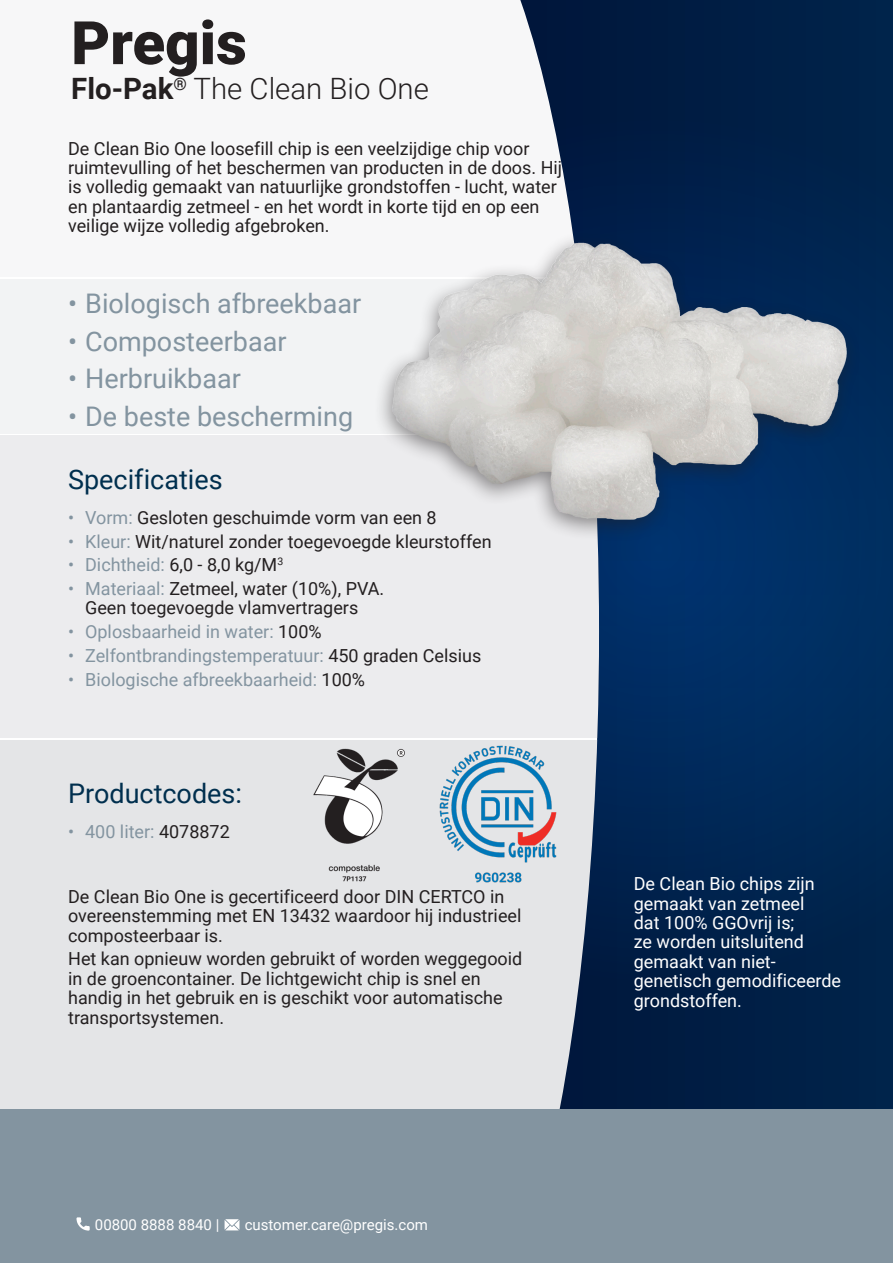
<style>
.page{position:relative;width:893px;height:1263px;background:#fff}
.page>*{position:absolute;margin:0;border:0;box-sizing:border-box;transform-origin:0 0}
.t1{font:900 60px "Roboto";color:#231f20}
.t2{font:300 29.4px "Roboto";color:#231f20}
.t3{font:27px "Roboto";color:#8394a0}
.t4{font:27px "Roboto";color:#002f4e}
.list_bullet{font:18px/19.5px "Roboto";color:#231f20}
.t5{font:18px "Roboto";color:#8394a0}
.list_bullet-2{font:18px/19.4px "Roboto";color:#fff}
.t6{font:15px "Roboto";color:#fff}
.s1{font-weight:700}
.s2{color:#8394a0}
.s3{color:#231f20}
</style>
<div class="page">
<div style="left:0;top:279px;width:893px;height:154px;background:#f2f3f4"></div>
<div style="left:0;top:0;width:893px;height:277px;background:#f7f7f8"></div>
<div style="left:0;top:436px;width:893px;height:302px;background:#ececee"></div>
<div style="left:0;top:740px;width:893px;height:370px;background:#e4e5e7"></div>
<svg style="left:520px;top:0;width:373px;height:1110px;background:#153053"></svg>
<svg style="left:520px;top:109px;width:373px;height:878px;background:#23446b"></svg>
<div style="left:373px;top:232px;width:488px;height:311px;background:#231f20;opacity:.5"></div>
<img style="left:392px;top:242px;width:454px;height:277px">
<div style="left:0;top:1110px;width:893px;height:153px;background:#8394a0"></div>
<svg style="left:76px;top:1217px;width:14px;height:13px"></svg>
<svg style="left:225px;top:1219px;width:14px;height:11px"></svg>
<img style="left:439px;top:742px;width:118px;height:144px">
<img style="left:313px;top:748px;width:92px;height:134px">
<p class="t1" style="left:71px;top:1px;width:177px">Pregis</p>
<p class="t2" style="left:71px;top:68px;width:359px"><span class="s1">Flo-Pak</span><sup>®</sup> The Clean Bio One</p>
<p class="list_bullet" style="left:68px;top:138px;width:495px">De Clean Bio One loosefill chip is een veelzijdige chip voor ruimtevulling of het beschermen van producten in de doos. Hij is volledig gemaakt van natuurlijke grondstoffen - lucht, water en plantaardig zetmeel - en het wordt in korte tijd en op een veilige wijze volledig afgebroken.</p>
<p class="t3" style="left:68px;top:284px;width:295px">• Biologisch afbreekbaar</p>
<p class="t3" style="left:68px;top:322px;width:220px">• Composteerbaar</p>
<p class="t3" style="left:68px;top:360px;width:174px">• Herbruikbaar</p>
<p class="t3" style="left:68px;top:398px;width:287px">• De beste bescherming</p>
<p class="t4" style="left:68px;top:460px;width:156px">Specificaties</p>
<p class="list_bullet" style="left:68px;top:507px;width:370px"><span class="s2">• Vorm:</span> Gesloten geschuimde vorm van een 8</p>
<p class="list_bullet" style="left:68px;top:531px;width:425px"><span class="s2">• Kleur:</span> Wit/naturel zonder toegevoegde kleurstoffen</p>
<p class="t5" style="left:68px;top:552px;width:217px">• Dichtheid: <span class="s3">6,0 - 8,0 kg/M</span><sup>3</sup></p>
<p class="list_bullet" style="left:68px;top:578px;width:318px;text-align:center"><span class="s2">• Materiaal:</span> Zetmeel, water (10%), PVA.<br>Geen toegevoegde vlamvertragers</p>
<p class="t5" style="left:68px;top:619px;width:255px">• Oplosbaarheid in water: <span class="s3">100%</span></p>
<p class="t5" style="left:68px;top:643px;width:415px">• Zelfontbrandingstemperatuur: <span class="s3">450 graden Celsius</span></p>
<p class="t5" style="left:68px;top:667px;width:298px">• Biologische afbreekbaarheid: <span class="s3">100%</span></p>
<p class="t4" style="left:68px;top:774px;width:175px">Productcodes:</p>
<p class="t5" style="left:68px;top:818px;width:163px">• 400 liter: <span class="s3">4078872</span></p>
<p class="list_bullet" style="left:68px;top:886px;width:455px">De Clean Bio One is gecertificeerd door DIN CERTCO in overeenstemming met EN 13432 waardoor hij industrieel composteerbaar is.</p>
<p class="list_bullet" style="left:68px;top:948px;width:456px">Het kan opnieuw worden gebruikt of worden weggegooid in de groencontainer. De lichtgewicht chip is snel en handig in het gebruik en is geschikt voor automatische transportsystemen.</p>
<p class="list_bullet-2" style="left:634px;top:873px;width:209px">De Clean Bio chips zijn gemaakt van zetmeel<br>dat 100% GGOvrij is;<br>ze worden uitsluitend gemaakt van niet&shy;genetisch gemodificeerde grondstoffen.</p>
<p class="t6" style="left:95px;top:1214px;width:126px">00800 8888 8840 |</p>
<p class="t6" style="left:245px;top:1214px;width:185px">customer.care@pregis.com</p>
</div>
